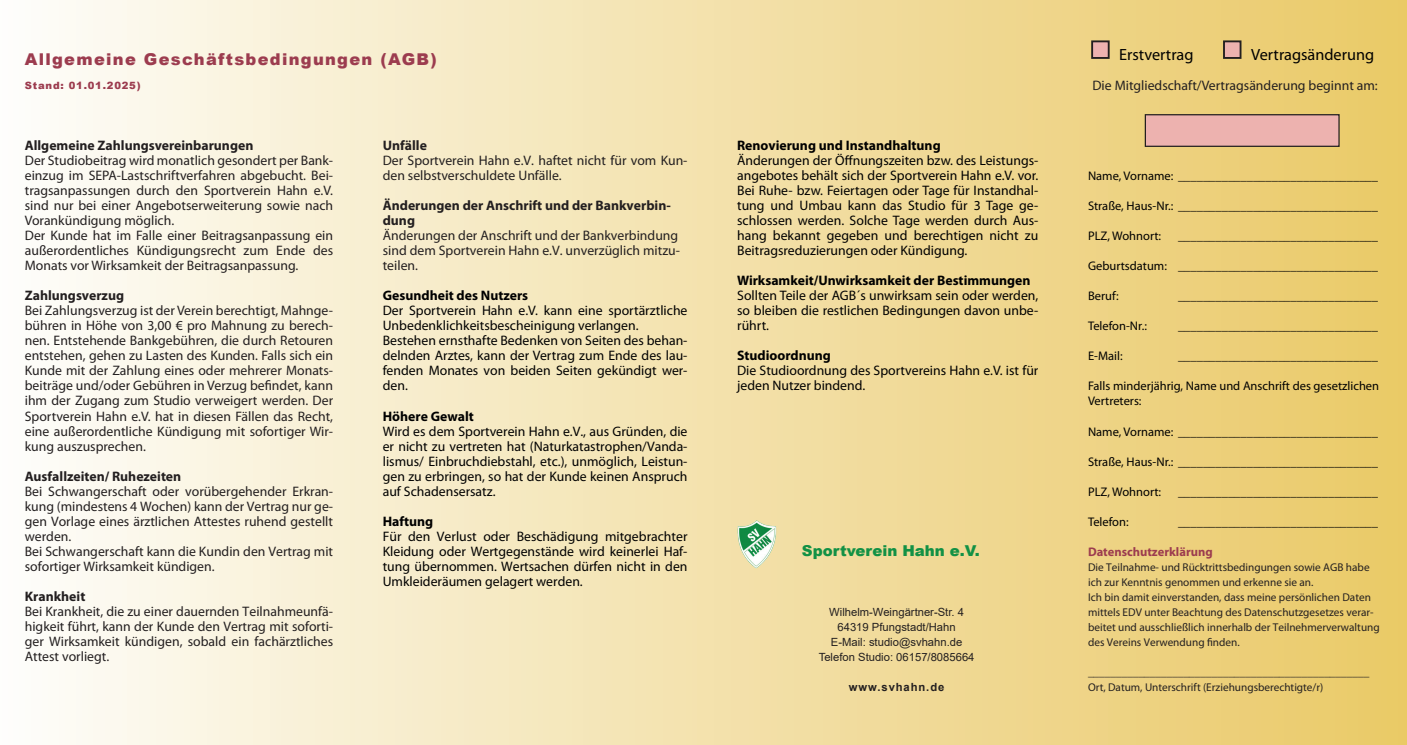
<style>
.page{position:relative;width:1407px;height:745px;background:#fff}
.page>*{position:absolute;margin:0;border:0;box-sizing:border-box;transform-origin:0 0}
.t1{font:900 16.25px "Arial";letter-spacing:.08em;color:#9c3c4f}
.HL{font:16.25px "Myriad Pro";color:#000}
.Subline-9pt{font:900 15px "Arial";color:#129145}
.HL-2{font:13.75px/15px "Myriad Pro";color:#231f20;text-align:justify}
.HL-3{font:13.75px/15px "Myriad Pro";color:#000;text-align:justify}
.HL-4{font:700 13.75px/15px "Myriad Pro";color:#231f20}
.HL-5{font:700 13.75px "Myriad Pro";color:#000}
.HL-6{font:12.5px "Myriad Pro";color:#000}
.HL-7{font:700 12.5px "Myriad Pro";color:#9c3c4f}
.Body{font:11.25px/15px "Myriad Pro";color:#231f20}
.Body-2{font:11.25px/15px "Arial";color:#231f20;text-align:center}
.Body-3{font:700 11.25px "Arial";letter-spacing:.08em;color:#231f20}
.t2{font:900 10px "Arial";letter-spacing:.08em;color:#9c3c4f}
</style>
<div class="page">
<div style="left:0;top:0;width:1407px;height:744px;background:linear-gradient(to right,#fdfdf9,#eac865)"></div>
<img style="left:737px;top:520px;width:39px;height:48px">
<div style="left:1144px;top:114px;width:195px;height:33px;background:#edb2af;border:1px solid #231f20"></div>
<div style="left:1091px;top:40px;width:18px;height:19px;background:#edb2af;border:2px solid #231f20"></div>
<div style="left:1224px;top:41px;width:16px;height:17px;background:#edb2af"></div>
<div style="left:1223px;top:40px;width:18px;height:19px;border:2px solid #231f20"></div>
<p class="t1" style="left:25px;top:48px;width:413px">Allgemeine Geschäftsbedingungen (AGB)</p>
<p class="t2" style="left:25px;top:78px;width:117px">Stand: 01.01.2025)</p>
<p class="HL-4" style="left:25px;top:137px;width:230px">Allgemeine Zahlungsvereinbarungen</p>
<p class="HL-2" style="left:25px;top:153px;width:310px">Der Studiobeitrag wird monatlich gesondert per Bank&shy;einzug im SEPA-Lastschriftverfahren abgebucht. Bei&shy;tragsanpassungen durch den Sportverein Hahn e.V. sind nur bei einer Angebotserweiterung sowie nach Vorankündigung möglich.</p>
<p class="HL-2" style="left:25px;top:228px;width:310px">Der Kunde hat im Falle einer Beitragsanpassung ein außerordentliches Kündigungsrecht zum Ende des Monats vor Wirksamkeit der Beitragsanpassung.</p>
<p class="HL-4" style="left:25px;top:287px;width:101px">Zahlungsverzug</p>
<p class="HL-2" style="left:25px;top:303px;width:310px">Bei Zahlungsverzug ist der Verein berechtigt, Mahnge&shy;bühren in Höhe von 3,00 € pro Mahnung zu berech&shy;nen. Entstehende Bankgebühren, die durch Retouren entstehen, gehen zu Lasten des Kunden. Falls sich ein Kunde mit der Zahlung eines oder mehrerer Monats&shy;beiträge und/oder Gebühren in Verzug befindet, kann ihm der Zugang zum Studio verweigert werden. Der Sportverein Hahn e.V. hat in diesen Fällen das Recht, eine außerordentliche Kündigung mit sofortiger Wir&shy;kung auszusprechen.</p>
<p class="HL-4" style="left:25px;top:467px;width:158px">Ausfallzeiten/ Ruhezeiten</p>
<p class="HL-2" style="left:25px;top:483px;width:310px">Bei Schwangerschaft oder vorübergehender Erkran&shy;kung (mindestens 4 Wochen) kann der Vertrag nur ge&shy;gen Vorlage eines ärztlichen Attestes ruhend gestellt werden.</p>
<p class="HL-2" style="left:25px;top:543px;width:310px">Bei Schwangerschaft kann die Kundin den Vertrag mit sofortiger Wirksamkeit kündigen.</p>
<p class="HL-4" style="left:25px;top:587px;width:62px">Krankheit</p>
<p class="HL-2" style="left:25px;top:603px;width:310px">Bei Krankheit, die zu einer dauernden Teilnahmeunfä&shy;higkeit führt, kann der Kunde den Vertrag mit soforti&shy;ger Wirksamkeit kündigen, sobald ein fachärztliches Attest vorliegt.</p>
<p class="HL-4" style="left:383px;top:137px;width:46px">Unfälle</p>
<p class="HL-2" style="left:383px;top:153px;width:306px">Der Sportverein Hahn e.V. haftet nicht für vom Kun&shy;den selbstverschuldete Unfälle.</p>
<p class="HL-4" style="left:383px;top:197px;width:290px">Änderungen der Anschrift und der Bankverbin&shy;dung</p>
<p class="HL-2" style="left:383px;top:228px;width:299px;text-align:left">Änderungen der Anschrift und der Bankverbindung sind dem Sportverein Hahn e.V. unverzüglich mitzu&shy;teilen.</p>
<p class="HL-5" style="left:383px;top:286px;width:147px">Gesundheit des Nutzers</p>
<p class="HL-3" style="left:383px;top:303px;width:306px">Der Sportverein Hahn e.V. kann eine sportärztliche<br>Unbedenklichkeitsbescheinigung verlangen.</p>
<p class="HL-3" style="left:383px;top:333px;width:306px">Bestehen ernsthafte Bedenken von Seiten des behan&shy;delnden Arztes, kann der Vertrag zum Ende des lau&shy;fenden Monates von beiden Seiten gekündigt wer&shy;den.</p>
<p class="HL-5" style="left:383px;top:406px;width:93px">Höhere Gewalt</p>
<p class="HL-3" style="left:383px;top:423px;width:306px">Wird es dem Sportverein Hahn e.V., aus Gründen, die er nicht zu vertreten hat (Naturkatastrophen/Vanda&shy;lismus/ Einbruchdiebstahl, etc.), unmöglich, Leistun&shy;gen zu erbringen, so hat der Kunde keinen Anspruch auf Schadensersatz.</p>
<p class="HL-5" style="left:383px;top:511px;width:52px">Haftung</p>
<p class="HL-3" style="left:383px;top:528px;width:306px">Für den Verlust oder Beschädigung mitgebrachter Kleidung oder Wertgegenstände wird keinerlei Haf&shy;tung übernommen. Wertsachen dürfen nicht in den Umkleideräumen gelagert werden.</p>
<p class="HL-5" style="left:737px;top:136px;width:205px">Renovierung und Instandhaltung</p>
<p class="HL-3" style="left:737px;top:153px;width:303px">Änderungen der Öffnungszeiten bzw. des Leistungs&shy;angebotes behält sich der Sportverein Hahn e.V. vor.<br>Bei Ruhe- bzw. Feiertagen oder Tage für Instandhal&shy;tung und Umbau kann das Studio für 3 Tage ge&shy;schlossen werden. Solche Tage werden durch Aus&shy;hang bekannt gegeben und berechtigen nicht zu Beitragsreduzierungen oder Kündigung.</p>
<p class="HL-5" style="left:737px;top:271px;width:295px">Wirksamkeit/Unwirksamkeit der Bestimmungen</p>
<p class="HL-3" style="left:737px;top:288px;width:303px">Sollten Teile der AGB´s unwirksam sein oder werden, so bleiben die restlichen Bedingungen davon unbe&shy;rührt.</p>
<p class="HL-5" style="left:737px;top:346px;width:95px">Studioordnung</p>
<p class="HL-3" style="left:737px;top:363px;width:303px">Die Studioordnung des Sportvereins Hahn e.V. ist für jeden Nutzer bindend.</p>
<p class="Subline-9pt" style="left:802px;top:539px;width:179px">Sportverein Hahn e.V.</p>
<p class="Body-2" style="left:829px;top:603px;width:136px">Wilhelm-Weingärtner-Str. 4<br>64319 Pfungstadt/Hahn<br>E-Mail: studio@svhahn.de</p>
<p class="Body-2" style="left:819px;top:648px;width:157px">Telefon Studio: 06157/8085664</p>
<p class="Body-3" style="left:849px;top:678px;width:97px">www.svhahn.de</p>
<p class="HL" style="left:1119px;top:45px;width:76px">Erstvertrag</p>
<p class="HL" style="left:1251px;top:45px;width:124px">Vertragsänderung</p>
<p class="HL-2" style="left:1092px;top:78px;width:287px">Die Mitgliedschaft/Vertragsänderung beginnt am:</p>
<p class="HL-6" style="left:1088px;top:168px;width:291px">Name, Vorname: ________________________________</p>
<p class="HL-6" style="left:1088px;top:198px;width:291px">Straße, Haus-Nr.: ________________________________</p>
<p class="HL-6" style="left:1088px;top:228px;width:75px">PLZ, Wohnort:</p>
<p class="HL-6" style="left:1178px;top:228px;width:201px">________________________________</p>
<p class="HL-6" style="left:1088px;top:258px;width:291px">Geburtsdatum: ________________________________</p>
<p class="HL-6" style="left:1088px;top:288px;width:32px">Beruf:</p>
<p class="HL-6" style="left:1178px;top:288px;width:201px">________________________________</p>
<p class="HL-6" style="left:1088px;top:318px;width:60px">Telefon-Nr.:</p>
<p class="HL-6" style="left:1178px;top:318px;width:201px">________________________________</p>
<p class="HL-6" style="left:1088px;top:348px;width:36px">E-Mail:</p>
<p class="HL-6" style="left:1178px;top:348px;width:201px">________________________________</p>
<p class="HL-6" style="left:1088px;top:378px;width:293px">Falls minderjährig, Name und Anschrift des gesetzlichen</p>
<p class="HL-6" style="left:1088px;top:393px;width:55px">Vertreters:</p>
<p class="HL-6" style="left:1088px;top:483px;width:75px">PLZ, Wohnort:</p>
<p class="HL-6" style="left:1088px;top:513px;width:42px">Telefon:</p>
<p class="HL-7" style="left:1088px;top:543px;width:126px">Datenschutzerklärung</p>
<p class="Body" style="left:1088px;top:559px;width:283px">Die Teilnahme- und Rücktrittsbedingungen sowie AGB habe ich zur Kenntnis genommen und erkenne sie an.</p>
<p class="Body" style="left:1088px;top:589px;width:293px">Ich bin damit einverstanden, dass meine persönlichen Daten mittels EDV unter Beachtung des Datenschutzgesetzes verar&shy;beitet und ausschließlich innerhalb der Teilnehmerverwaltung des Vereins Verwendung finden.</p>
<p class="Body" style="left:1088px;top:664px;width:283px">__________________________________________________</p>
<p class="Body" style="left:1088px;top:679px;width:237px">Ort, Datum, Unterschrift (Erziehungsberechtigte/r)</p>
</div>
